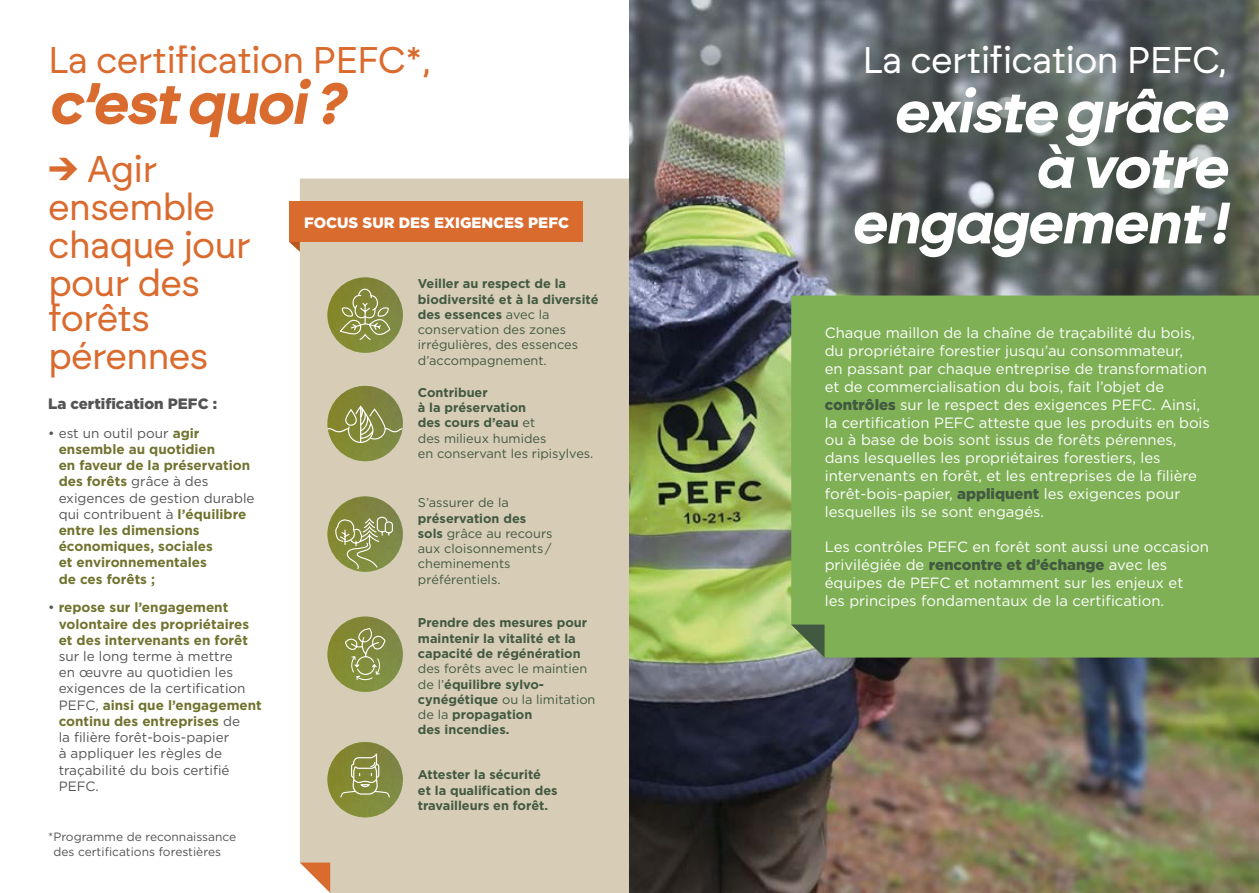
<style>
.page{position:relative;width:1259px;height:893px;background:#fff}
.page>*{position:absolute;margin:0;border:0;box-sizing:border-box;transform-origin:0 0}
.t1{font:italic 700 58.2px/55.5px "Brockmann";letter-spacing:-.025em;color:#fff;text-align:right}
.t2{font:italic 700 58.2px "Brockmann";letter-spacing:-.025em;color:#da6b2f}
.t3{font:37.2px/38px "Brockmann";letter-spacing:-.025em;color:#da6b2f}
.t4{font:37.2px "Brockmann";letter-spacing:-.025em;color:#fff}
.t5{font:900 15px "Gotham HTF";color:#fff}
.t6{font:900 15px "Gotham HTF";color:#555454}
.t7{font:14.85px/17.9px "Gotham HTF";color:#fff}
.t8{font:700 13.5px/16.2px "Gotham HTF";color:#70732e}
.t9{font:13.5px/16.2px "Gotham HTF";color:#555454}
.t10{font:12.75px/15.3px "Gotham HTF";color:#425941}
.t11{font:700 12.75px/15.3px "Gotham HTF";color:#425941}
.t12{font:12px/14.4px "Gotham HTF";color:#555454}
.s1{font-weight:700}
.s2{font-weight:400;color:#555454}
.s3{font-weight:700;color:#70732e}
.s4{font-weight:400}
.s5{font-weight:900;color:#425941}
</style>
<div class="page">
<div style="left:300px;top:179px;width:329px;height:714px;background:#d7ccb5"></div>
<img style="left:629px;top:0;width:630px;height:893px">
<div style="left:829px;top:21px;width:430px;height:273px;background:#425941;opacity:.75"></div>
<img style="left:327px;top:496px;width:76px;height:76px;border-radius:38px">
<svg style="left:334px;top:516px;width:59px;height:54px"></svg>
<img style="left:327px;top:277px;width:76px;height:76px;border-radius:38px">
<svg style="left:339px;top:287px;width:52px;height:54px"></svg>
<img style="left:327px;top:386px;width:76px;height:75px;border-radius:38px">
<svg style="left:327px;top:405px;width:75px;height:38px"></svg>
<img style="left:327px;top:617px;width:76px;height:75px;border-radius:38px">
<svg style="left:344px;top:627px;width:42px;height:54px"></svg>
<img style="left:327px;top:742px;width:76px;height:75px;border-radius:38px">
<svg style="left:340px;top:753px;width:50px;height:45px"></svg>
<div style="left:791px;top:296px;width:468px;height:362px;background:#7fb056"></div>
<svg style="left:791px;top:625px;width:33px;height:33px"></svg>
<svg style="left:300px;top:862px;width:30px;height:31px"></svg>
<div style="left:289px;top:202px;width:294px;height:40px;background:#da6b2f"></div>
<svg style="left:289px;top:242px;width:11px;height:10px"></svg>
<h2 class="t3" style="left:48px;top:41px;width:384px">La certification PEFC*,</h2>
<h1 class="t2" style="left:48px;top:67px;width:298px">c’est quoi ?</h1>
<h2 class="t3" style="left:48px;top:149px;width:204px"><span class="s1">→</span> Agir ensemble chaque jour pour des</h2>
<h2 class="t3" style="left:48px;top:298px;width:162px">forêts pérennes</h2>
<p class="t6" style="left:48px;top:395px;width:170px">La certification PEFC :</p>
<p class="t8" style="left:59px;top:424px;width:197px;text-indent:-11px"><span class="s2">• est un outil pour</span> agir ensemble au quotidien<br>en faveur de la préservation des forêts <span class="s2">grâce à des exigences de gestion durable qui contribuent à</span> l’équilibre entre les dimensions économiques, sociales<br>et environnementales<br>de ces forêts ;</p>
<p class="t8" style="left:59px;top:599px;width:192px;text-indent:-11px"><span class="s2">•</span> repose sur l’engagement volontaire des propriétaires et des intervenants en forêt</p>
<p class="t9" style="left:59px;top:648px;width:205px">sur le long terme à mettre<br>en œuvre au quotidien les exigences de la certification<br>PEFC, <span class="s3">ainsi que l’engagement continu des entreprises</span> de<br>la filière forêt-bois-papier<br>à appliquer les règles de traçabilité du bois certifié<br>PEFC.</p>
<p class="t12" style="left:53px;top:830px;width:184px;text-indent:-5px">*Programme de reconnaissance des certifications forestières</p>
<p class="t5" style="left:304px;top:214px;width:266px">FOCUS SUR DES EXIGENCES PEFC</p>
<p class="t10" style="left:418px;top:276px;width:182px"><span class="s1">Veiller au respect de la biodiversité et à la diversité des essences</span> avec la conservation des zones irrégulières, des essences d’accompagnement.</p>
<p class="t10" style="left:418px;top:384px;width:177px"><span class="s1">Contribuer<br>à la préservation<br>des cours d’eau</span> et<br>des milieux humides<br>en conservant les ripisylves.</p>
<p class="t10" style="left:418px;top:495px;width:92px">S’assurer de la</p>
<p class="t10" style="left:418px;top:510px;width:136px"><span class="s1">préservation des sols</span> grâce au recours aux cloisonnements/ cheminements préférentiels.</p>
<p class="t11" style="left:418px;top:615px;width:171px">Prendre des mesures pour maintenir la vitalité et la capacité de régénération</p>
<p class="t11" style="left:418px;top:661px;width:179px"><span class="s4">des forêts avec le maintien de l’</span>équilibre sylvo&shy;cynégétique <span class="s4">ou la limitation de la</span> propagation<br>des incendies.</p>
<p class="t11" style="left:418px;top:767px;width:141px">Attester la sécurité<br>et la qualification des travailleurs en forêt.</p>
<h2 class="t4" style="left:862px;top:37px;width:366px">La certification PEFC,</h2>
<h1 class="t1" style="left:850px;top:84px;width:377px">existe grâce à votre engagement !</h1>
<p class="t7" style="left:825px;top:324px;width:387px">Chaque maillon de la chaîne de traçabilité du bois, du propriétaire forestier jusqu’au consommateur,<br>en passant par chaque entreprise de transformation et de commercialisation du bois, fait l’objet de <span class="s5">contrôles</span> sur le respect des exigences PEFC. Ainsi, la certification PEFC atteste que les produits en bois ou à base de bois sont issus de forêts pérennes, dans lesquelles les propriétaires forestiers, les intervenants en forêt, et les entreprises de la filière forêt-bois-papier, <span class="s5">appliquent</span> les exigences pour lesquelles ils se sont engagés.</p>
<p class="t7" style="left:825px;top:538px;width:386px">Les contrôles PEFC en forêt sont aussi une occasion privilégiée de <span class="s5">rencontre et d’échange</span> avec les équipes de PEFC et notamment sur les enjeux et<br>les principes fondamentaux de la certification.</p>
</div>
